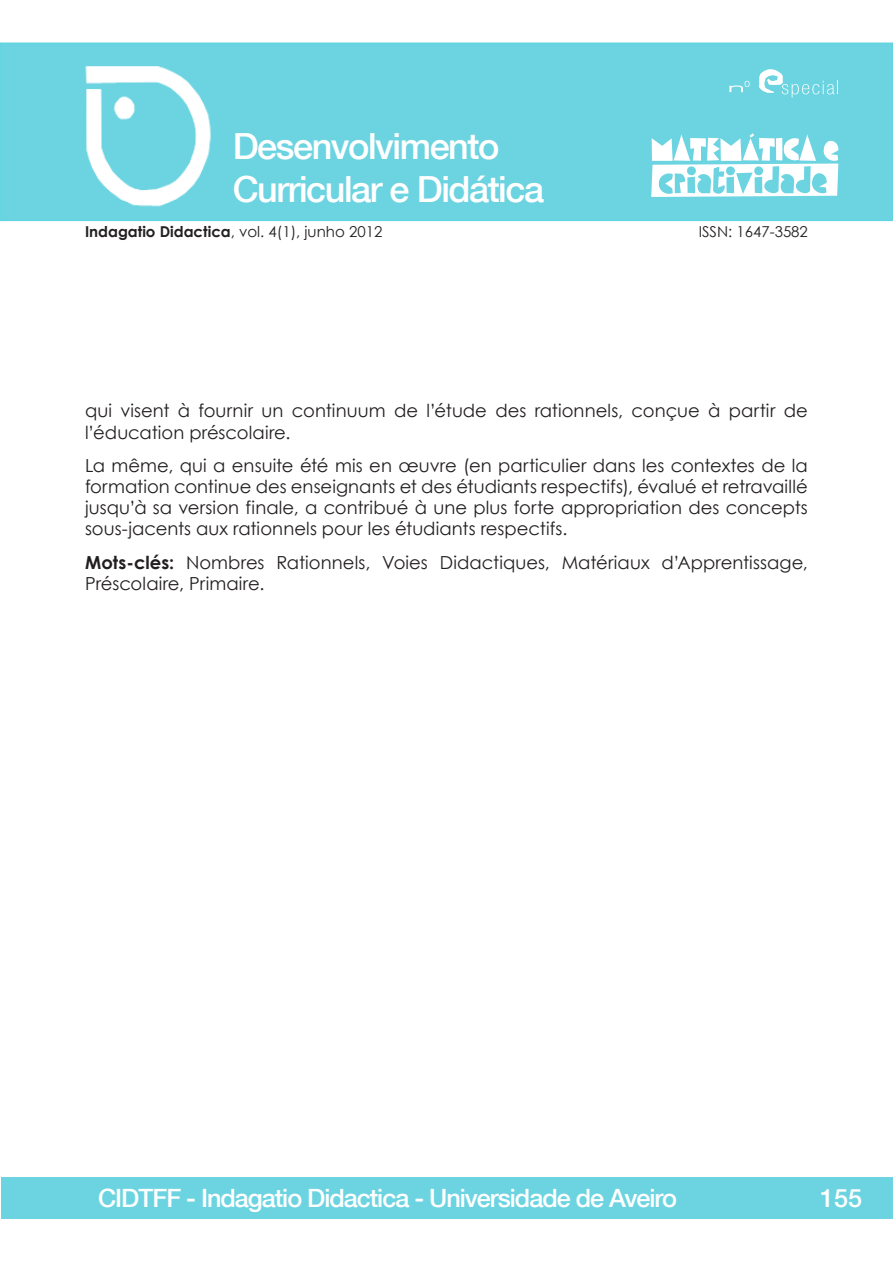
<style>
.page{position:relative;width:893px;height:1263px;background:#fff}
.page>*{position:absolute;margin:0;border:0;box-sizing:border-box;transform-origin:0 0}
.t1{font:500 36px/43.2px "Helvetica Neue LT Com";letter-spacing:-.04em;color:#fff}
.t2{font:500 25.2px "Helvetica Neue LT Com";letter-spacing:-.04em;color:#fff}
.t3{font:18px/21px "Century Gothic";letter-spacing:.005em;color:#231f20}
.t4{font:15px "Century Gothic";color:#231f20}
.s1{font-weight:700}
</style>
<div class="page">
<div style="left:2px;top:1178px;width:891px;height:41px;background:#6cd4e1"></div>
<div style="left:1px;top:43px;width:891px;height:177px;background:#6cd4e1"></div>
<div style="left:0;top:43px;width:893px;height:178px;border:2px solid #62d4e2"></div>
<img style="left:85px;top:66px;width:126px;height:141px">
<svg style="left:759px;top:69px;width:79px;height:29px"></svg>
<svg style="left:729px;top:81px;width:21px;height:11px"></svg>
<svg style="left:651px;top:133px;width:188px;height:64px"></svg>
<h1 class="t1" style="left:233px;top:124px;width:313px">Desenvolvimento<br>Curricular e Didática</h1>
<p class="t4" style="left:85px;top:221px;width:299px"><span class="s1">Indagatio Didactica</span>, vol. 4(1), junho 2012</p>
<p class="t4" style="left:699px;top:221px;width:111px">ISSN: 1647-3582</p>
<p class="t3" style="left:85px;top:400px;width:724px">qui visent à fournir un continuum de l’étude des rationnels, conçue à partir de l’éducation préscolaire.</p>
<p class="t3" style="left:85px;top:455px;width:724px;text-align:justify">La même, qui a ensuite été mis en œuvre (en particulier dans les contextes de la formation continue des enseignants et des étudiants respectifs), évalué et retravaillé jusqu’à sa version finale, a contribué à une plus forte appropriation des concepts sous-jacents aux rationnels pour les étudiants respectifs.</p>
<p class="t3" style="left:85px;top:552px;width:724px"><span class="s1">Mots-clés:</span> Nombres Rationnels, Voies Didactiques, Matériaux d’Apprentissage,<br>Préscolaire, Primaire.</p>
<h2 class="t2" style="left:98px;top:1183px;width:580px">CIDTFF - Indagatio Didactica - Universidade de Aveiro</h2>
<h2 class="t2" style="left:820px;top:1183px;width:44px">155</h2>
</div>
